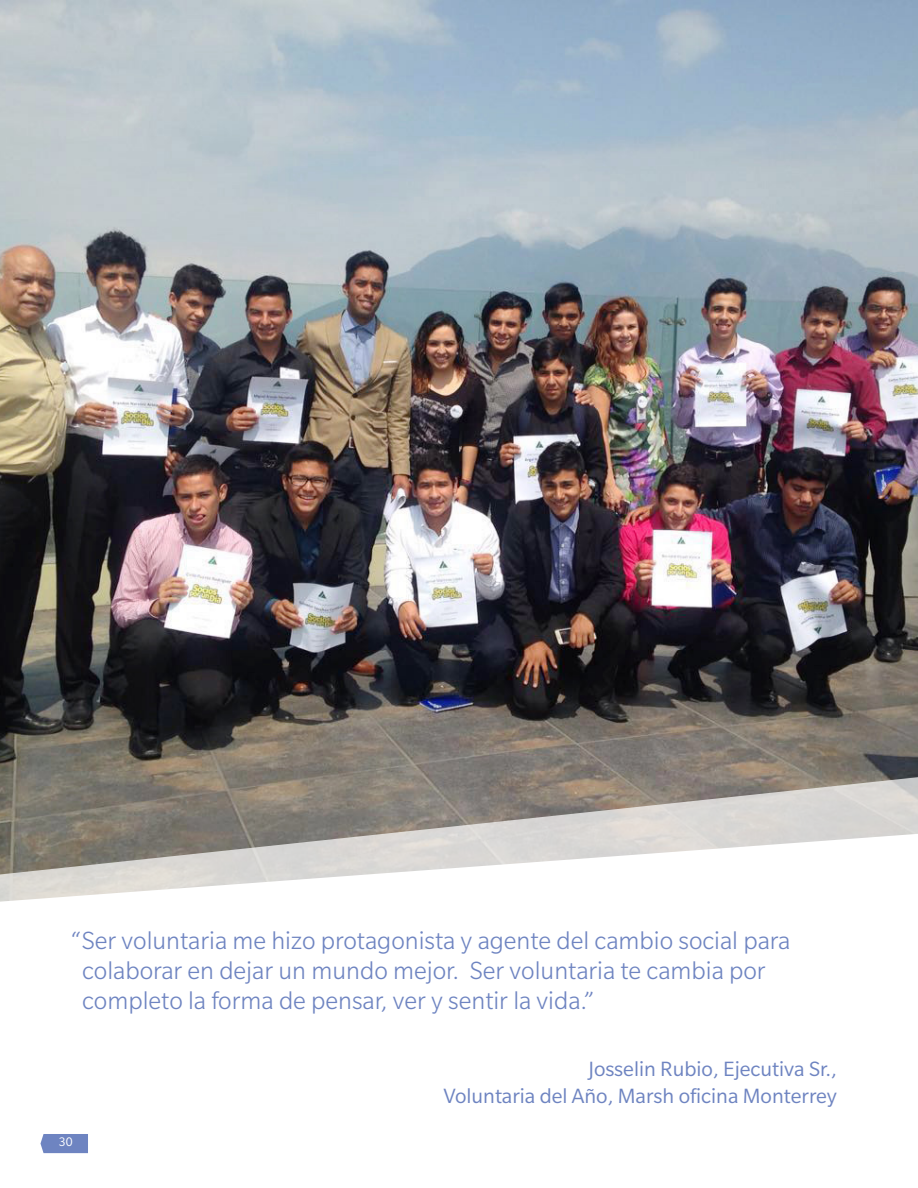
<style>
.page{position:relative;width:918px;height:1188px;background:#fff}
.page>*{position:absolute;margin:0;border:0;box-sizing:border-box;transform-origin:0 0}
.Quote_30_32{font:300 27px/30px "Slate Pro";color:#6e84c1}
.Chart_Text_12_14{font:22.5px "Slate Pro";color:#6e84c1}
.Folio_Left_Page{font:13.5px "Slate Pro";color:#fff}
</style>
<div class="page">
<img style="left:0;top:0;width:918px;height:777px">
<svg style="left:0;top:777px;width:918px;height:57px;background:#9e9890"></svg>
<svg style="left:0;top:834px;width:913px;height:320px"></svg>
<svg style="left:41px;top:1134px;width:47px;height:19px"></svg>
<p class="Quote_30_32" style="left:82px;top:925px;width:710px;text-indent:-11px">“Ser voluntaria me hizo protagonista y agente del cambio social para colaborar en dejar un mundo mejor. Ser voluntaria te cambia por completo la forma de pensar, ver y sentir la vida.”</p>
<p class="Folio_Left_Page" style="left:59px;top:1135px;width:15px">30</p>
<p class="Chart_Text_12_14" style="left:588px;top:1058px;width:250px">Josselin Rubio, Ejecutiva Sr.,</p>
<p class="Chart_Text_12_14" style="left:444px;top:1085px;width:395px">Voluntaria del Año, Marsh oficina Monterrey</p>
</div>
